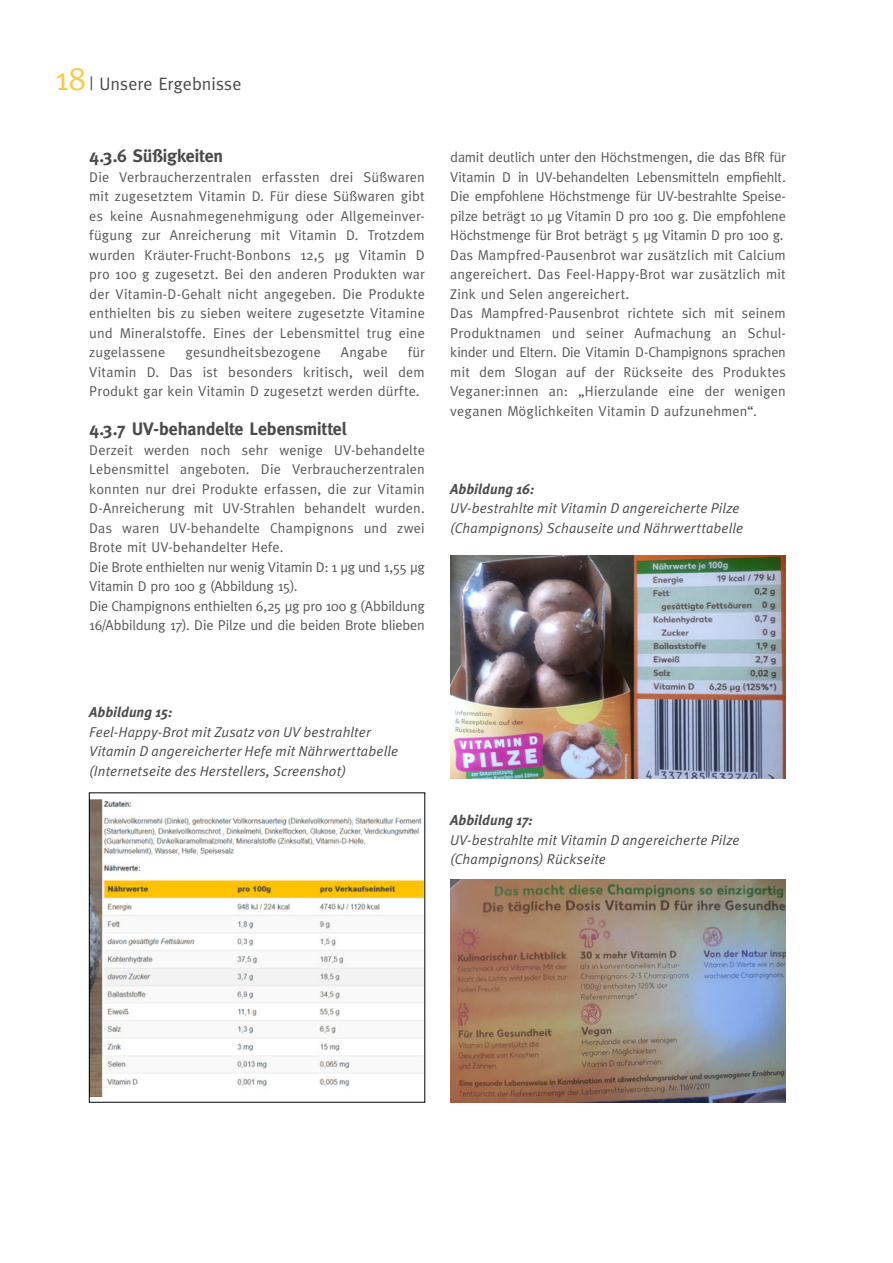
<style>
.page{position:relative;width:893px;height:1263px;background:#fff}
.page>*{position:absolute;margin:0;border:0;box-sizing:border-box;transform-origin:0 0}
.t1{font:700 18px "Meta";letter-spacing:-.005em;color:#4b4b4d}
.t2{font:18px "Meta";letter-spacing:.005em;color:#4b4b4d}
.t3{font:14.25px/19.5px "Meta";letter-spacing:.01em;color:#58585a;text-align:justify}
.t4{font:italic 14.25px/19.5px "Meta Plus Normal";letter-spacing:.01em;color:#4b4b4d}
.t5{font:italic 700 14.25px "Meta Plus";color:#4b4b4d}
.s1{font-size:33px;color:#fcc844}
</style>
<div class="page">
<img style="left:91px;top:799px;width:332px;height:297px">
<img style="left:450px;top:555px;width:336px;height:223px">
<img style="left:450px;top:879px;width:336px;height:223px">
<p class="t2" style="left:55px;top:74px;width:188px"><span class="s1">18</span> | Unsere Ergebnisse</p>
<p class="t1" style="left:89px;top:146px;width:135px">4.3.6 Süßigkeiten</p>
<p class="t3" style="left:89px;top:167px;width:337px">Die Verbraucherzentralen erfassten drei Süßwaren mit zugesetztem Vitamin D. Für diese Süßwaren gibt es keine Ausnahmegenehmigung oder Allgemeinver&shy;fügung zur Anreicherung mit Vitamin D. Trotzdem wurden Kräuter-Frucht-Bonbons 12,5 μg Vitamin D pro 100 g zugesetzt. Bei den anderen Produkten war der Vitamin-D-Gehalt nicht angegeben. Die Produkte enthielten bis zu sieben weitere zugesetzte Vitamine und Mineralstoffe. Eines der Lebensmittel trug eine zugelassene</p>
<p class="t3" style="left:185px;top:342px;width:137px">gesundheitsbezogene</p>
<p class="t3" style="left:341px;top:342px;width:48px">Angabe</p>
<p class="t3" style="left:89px;top:342px;width:337px;text-indent:318px">für Vitamin D. Das ist besonders kritisch, weil dem Produkt gar kein Vitamin D zugesetzt werden dürfte.</p>
<p class="t1" style="left:89px;top:419px;width:259px">4.3.7 UV-behandelte Lebensmittel</p>
<p class="t3" style="left:89px;top:440px;width:337px;text-align:left">Derzeit werden noch sehr wenige UV-behandelte Lebensmittel angeboten. Die Verbraucherzentralen konnten nur drei Produkte erfassen, die zur Vitamin D-Anreicherung mit UV-Strahlen behandelt wurden.<br>Das waren UV-behandelte Champignons und zwei Brote mit UV-behandelter Hefe.<br>Die Brote enthielten nur wenig Vitamin D: 1 µg und 1,55 µg Vitamin D pro 100 g (Abbildung 15).<br>Die Champignons enthielten 6,25 µg pro 100 g (Abbildung 16/Abbildung 17). Die Pilze und die beiden Brote blieben</p>
<p class="t3" style="left:450px;top:147px;width:337px;text-align:left">damit deutlich unter den Höchstmengen, die das BfR für Vitamin D in UV-behandelten Lebensmitteln empfiehlt.<br>Die empfohlene Höchstmenge für UV-bestrahlte Speise&shy;pilze beträgt 10 µg Vitamin D pro 100 g. Die empfohlene Höchstmenge für Brot beträgt 5 µg Vitamin D pro 100 g.<br>Das Mampfred-Pausenbrot war zusätzlich mit Calcium angereichert. Das Feel-Happy-Brot war zusätzlich mit Zink und Selen angereichert.<br>Das Mampfred-Pausenbrot richtete sich mit seinem Produktnamen und seiner Aufmachung an Schul&shy;kinder und Eltern. Die Vitamin D-Champignons sprachen mit dem Slogan auf der Rückseite des Produktes Veganer:innen an: „Hierzulande eine der wenigen veganen Möglichkeiten Vitamin D aufzunehmen“.</p>
<p class="t5" style="left:450px;top:481px;width:86px">Abbildung 16:</p>
<p class="t4" style="left:450px;top:499px;width:295px">UV-bestrahlte mit Vitamin D angereicherte Pilze (Champignons) Schauseite und Nährwerttabelle</p>
<p class="t5" style="left:89px;top:704px;width:85px">Abbildung 15:</p>
<p class="t4" style="left:89px;top:722px;width:310px">Feel-Happy-Brot mit Zusatz von UV bestrahlter<br>Vitamin D angereicherter Hefe mit Nährwerttabelle (Internetseite des Herstellers, Screenshot)</p>
<p class="t5" style="left:450px;top:812px;width:84px">Abbildung 17:</p>
<p class="t4" style="left:450px;top:830px;width:291px">UV-bestrahlte mit Vitamin D angereicherte Pilze (Champignons) Rückseite</p>
</div>
